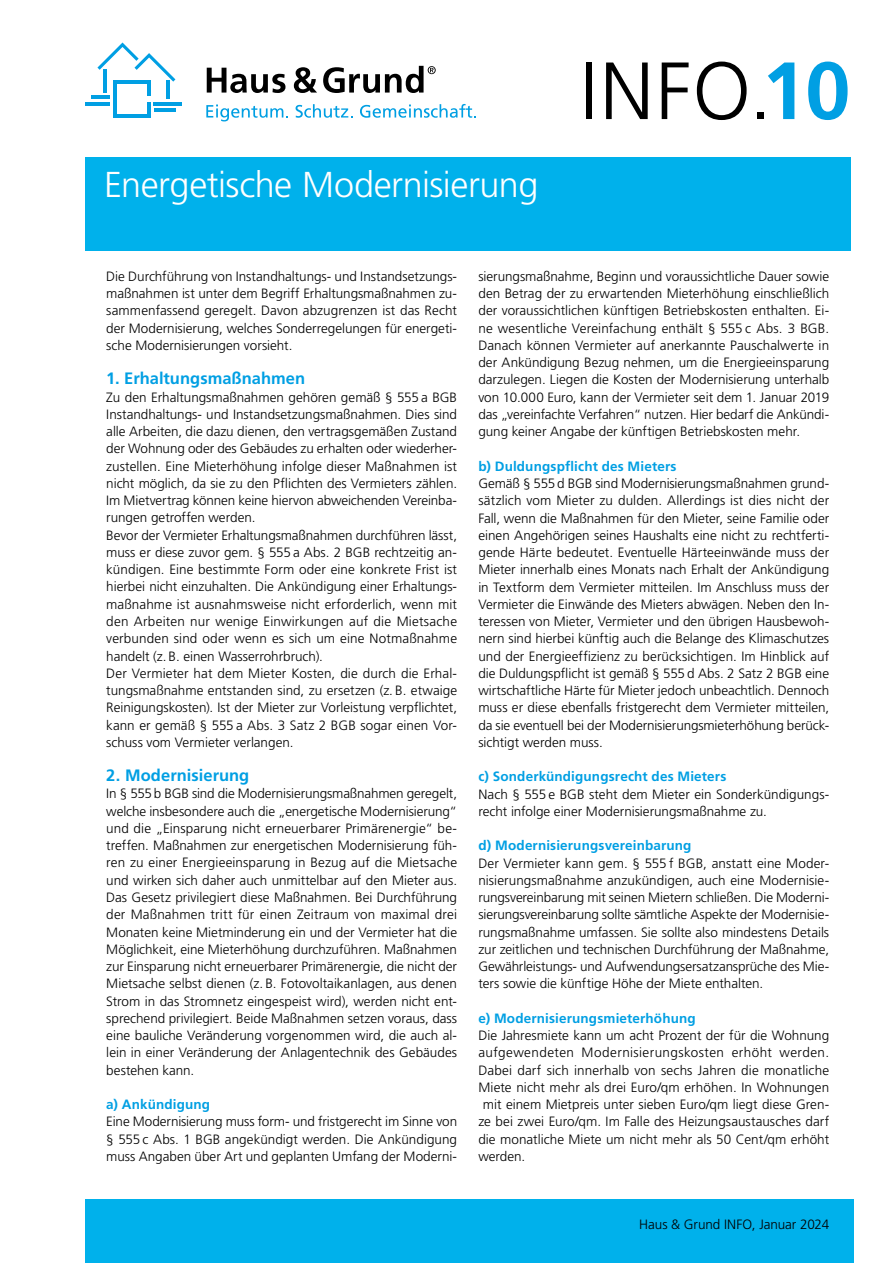
<style>
.page{position:relative;width:893px;height:1263px;background:#fff}
.page>*{position:absolute;margin:0;border:0;box-sizing:border-box;transform-origin:0 0}
.t1{font:300 81px "Frutiger LT Pro";color:#000}
.t2{font:300 36px "Frutiger LT Pro";letter-spacing:-.015em;color:#fff}
.t3{font:700 16.5px "Frutiger LT Pro";color:#009fe3}
.t4{font:300 13.5px/17.2px "Frutiger LT Pro";color:#000;text-align:justify}
.t5{font:700 13.5px "Frutiger LT Pro";letter-spacing:.01em;color:#009fe3}
.t6{font:300 13.5px "Frutiger LT Pro";letter-spacing:.03em;color:#000}
.s1{font-weight:700;color:#009fe3}
</style>
<div class="page">
<div style="left:85px;top:157px;width:765px;height:94px;background:#00b1eb"></div>
<div style="left:85px;top:1199px;width:768px;height:64px;background:#00b1eb"></div>
<hr style="left:113px;top:80px;width:3px;height:38px;background:#009fe3">
<hr style="left:147px;top:102px;width:4px;height:16px;background:#009fe3">
<hr style="left:113px;top:114px;width:38px;height:4px;background:#009fe3">
<hr style="left:113px;top:80px;width:38px;height:3px;background:#009fe3">
<hr style="left:154px;top:108px;width:21px;height:3px;background:#009fe3">
<hr style="left:154px;top:102px;width:28px;height:3px;background:#009fe3">
<hr style="left:147px;top:80px;width:4px;height:16px;background:#009fe3">
<hr style="left:166px;top:81px;width:3px;height:18px;background:#009fe3">
<hr style="left:91px;top:96px;width:19px;height:3px;background:#009fe3">
<hr style="left:85px;top:102px;width:25px;height:3px;background:#009fe3">
<hr style="left:104px;top:69px;width:3px;height:24px;background:#009fe3">
<svg style="left:97px;top:43px;width:78px;height:39px"></svg>
<svg style="left:207px;top:68px;width:78px;height:25px"></svg>
<svg style="left:294px;top:67px;width:23px;height:26px"></svg>
<svg style="left:323px;top:66px;width:113px;height:27px"></svg>
<svg style="left:206px;top:105px;width:82px;height:16px"></svg>
<svg style="left:296px;top:104px;width:57px;height:14px"></svg>
<svg style="left:360px;top:104px;width:116px;height:14px"></svg>
<h2 class="t2" style="left:104px;top:164px;width:436px">Energetische Modernisierung</h2>
<h1 class="t1" style="left:580px;top:44px;width:271px">INFO.<span class="s1">10</span></h1>
<p class="t4" style="left:106px;top:268px;width:352px">Die Durchführung von Instandhaltungs- und Instandsetzungs&shy;maßnahmen ist unter dem Begriff Erhaltungsmaßnahmen zu&shy;sammenfassend geregelt. Davon abzugrenzen ist das Recht der Modernisierung, welches Sonderregelungen für energeti&shy;sche Modernisierungen vorsieht.</p>
<p class="t3" style="left:106px;top:369px;width:200px">1. Erhaltungsmaßnahmen</p>
<p class="t4" style="left:106px;top:388px;width:352px;text-align:left">Zu den Erhaltungsmaßnahmen gehören gemäß § 555 a BGB Instandhaltungs- und Instandsetzungsmaßnahmen. Dies sind alle Arbeiten, die dazu dienen, den vertragsgemäßen Zustand der Wohnung oder des Gebäudes zu erhalten oder wiederher&shy;zustellen. Eine Mieterhöhung infolge dieser Maßnahmen ist nicht möglich, da sie zu den Pflichten des Vermieters zählen.<br>Im Mietvertrag können keine hiervon abweichenden Vereinba&shy;rungen getroffen werden.<br>Bevor der Vermieter Erhaltungsmaßnahmen durchführen lässt, muss er diese zuvor gem. § 555 a Abs. 2 BGB rechtzeitig an&shy;kündigen. Eine bestimmte Form oder eine konkrete Frist ist hierbei nicht einzuhalten. Die Ankündigung einer Erhaltungs&shy;maßnahme ist ausnahmsweise nicht erforderlich, wenn mit den Arbeiten nur wenige Einwirkungen auf die Mietsache verbunden sind oder wenn es sich um eine Notmaßnahme handelt (z. B. einen Wasserrohrbruch).<br>Der Vermieter hat dem Mieter Kosten, die durch die Erhal&shy;tungsmaßnahme entstanden sind, zu ersetzen (z. B. etwaige Reinigungskosten). Ist der Mieter zur Vorleistung verpflichtet, kann er gemäß § 555 a Abs. 3 Satz 2 BGB sogar einen Vor&shy;schuss vom Vermieter verlangen.</p>
<p class="t3" style="left:106px;top:766px;width:145px">2. Modernisierung</p>
<p class="t4" style="left:106px;top:785px;width:352px">In § 555 b BGB sind die Modernisierungsmaßnahmen geregelt, welche insbesondere auch die „energetische Modernisierung“ und die „Einsparung nicht erneuerbarer Primärenergie“ be&shy;treffen. Maßnahmen zur energetischen Modernisierung füh&shy;ren zu einer Energieeinsparung in Bezug auf die Mietsache und wirken sich daher auch unmittelbar auf den Mieter aus.<br>Das Gesetz privilegiert diese Maßnahmen. Bei Durchführung der Maßnahmen tritt für einen Zeitraum von maximal drei Monaten keine Mietminderung ein und der Vermieter hat die Möglichkeit, eine Mieterhöhung durchzuführen. Maßnahmen zur Einsparung nicht erneuerbarer Primärenergie, die nicht der Mietsache selbst dienen (z. B. Fotovoltaikanlagen, aus denen Strom in das Stromnetz eingespeist wird), werden nicht ent&shy;sprechend privilegiert. Beide Maßnahmen setzen voraus, dass eine bauliche Veränderung vorgenommen wird, die auch al&shy;lein in einer Veränderung der Anlagentechnik des Gebäudes bestehen kann.</p>
<p class="t5" style="left:106px;top:1096px;width:105px">a) Ankündigung</p>
<p class="t4" style="left:106px;top:1113px;width:352px">Eine Modernisierung muss form- und fristgerecht im Sinne von § 555 c Abs. 1 BGB angekündigt werden. Die Ankündigung muss Angaben über Art und geplanten Umfang der Moderni-</p>
<p class="t4" style="left:478px;top:268px;width:352px">sierungsmaßnahme, Beginn und voraussichtliche Dauer sowie den Betrag der zu erwartenden Mieterhöhung einschließlich der voraussichtlichen künftigen Betriebskosten enthalten. Ei&shy;ne wesentliche Vereinfachung enthält § 555 c Abs. 3 BGB.<br>Danach können Vermieter auf anerkannte Pauschalwerte in der Ankündigung Bezug nehmen, um die Energieeinsparung darzulegen. Liegen die Kosten der Modernisierung unterhalb von 10.000 Euro, kann der Vermieter seit dem 1. Januar 2019 das „vereinfachte Verfahren“ nutzen. Hier bedarf die Ankündi&shy;gung keiner Angabe der künftigen Betriebskosten mehr.</p>
<p class="t5" style="left:478px;top:458px;width:200px">b) Duldungspflicht des Mieters</p>
<p class="t4" style="left:478px;top:475px;width:352px">Gemäß § 555 d BGB sind Modernisierungsmaßnahmen grund&shy;sätzlich vom Mieter zu dulden. Allerdings ist dies nicht der Fall, wenn die Maßnahmen für den Mieter, seine Familie oder einen Angehörigen seines Haushalts eine nicht zu rechtferti&shy;gende Härte bedeutet. Eventuelle Härteeinwände muss der Mieter innerhalb eines Monats nach Erhalt der Ankündigung in Textform dem Vermieter mitteilen. Im Anschluss muss der Vermieter die Einwände des Mieters abwägen. Neben den In&shy;teressen von Mieter, Vermieter und den übrigen Hausbewoh&shy;nern sind hierbei künftig auch die Belange des Klimaschutzes und der Energieeffizienz zu berücksichtigen. Im Hinblick auf die Duldungspflicht ist gemäß § 555 d Abs. 2 Satz 2 BGB eine wirtschaftliche Härte für Mieter jedoch unbeachtlich. Dennoch muss er diese ebenfalls fristgerecht dem Vermieter mitteilen, da sie eventuell bei der Modernisierungsmieterhöhung berück&shy;sichtigt werden muss.</p>
<p class="t5" style="left:478px;top:769px;width:250px">c) Sonderkündigungsrecht des Mieters</p>
<p class="t4" style="left:478px;top:785px;width:352px">Nach § 555 e BGB steht dem Mieter ein Sonderkündigungs&shy;recht infolge einer Modernisierungsmaßnahme zu.</p>
<p class="t5" style="left:478px;top:838px;width:215px">d) Modernisierungsvereinbarung</p>
<p class="t4" style="left:478px;top:854px;width:352px">Der Vermieter kann gem. § 555 f BGB, anstatt eine Moder&shy;nisierungsmaßnahme anzukündigen, auch eine Modernisie&shy;rungsvereinbarung mit seinen Mietern schließen. Die Moderni&shy;sierungsvereinbarung sollte sämtliche Aspekte der Modernisie&shy;rungsmaßnahme umfassen. Sie sollte also mindestens Details zur zeitlichen und technischen Durchführung der Maßnahme, Gewährleistungs- und Aufwendungsersatzansprüche des Mie&shy;ters sowie die künftige Höhe der Miete enthalten.</p>
<p class="t5" style="left:478px;top:1010px;width:219px">e) Modernisierungsmieterhöhung</p>
<p class="t4" style="left:478px;top:1027px;width:352px">Die Jahresmiete kann um acht Prozent der für die Wohnung</p>
<p class="t6" style="left:478px;top:1045px;width:352px">aufgewendeten Modernisierungskosten erhöht werden.</p>
<p class="t4" style="left:478px;top:1061px;width:352px">Dabei darf sich innerhalb von sechs Jahren die monatliche</p>
<p class="t4" style="left:478px;top:1079px;width:352px">Miete nicht mehr als drei Euro/qm erhöhen. In Wohnungen</p>
<p class="t4" style="left:483px;top:1096px;width:348px">mit einem Mietpreis unter sieben Euro/qm liegt diese Gren-</p>
<p class="t4" style="left:478px;top:1113px;width:352px">ze bei zwei Euro/qm. Im Falle des Heizungsaustausches darf</p>
<p class="t4" style="left:478px;top:1130px;width:352px">die monatliche Miete um nicht mehr als 50 Cent/qm erhöht</p>
<p class="t4" style="left:478px;top:1148px;width:49px">werden.</p>
<p class="t4" style="left:639px;top:1216px;width:191px">Haus &amp; Grund INFO, Januar 2024</p>
</div>
